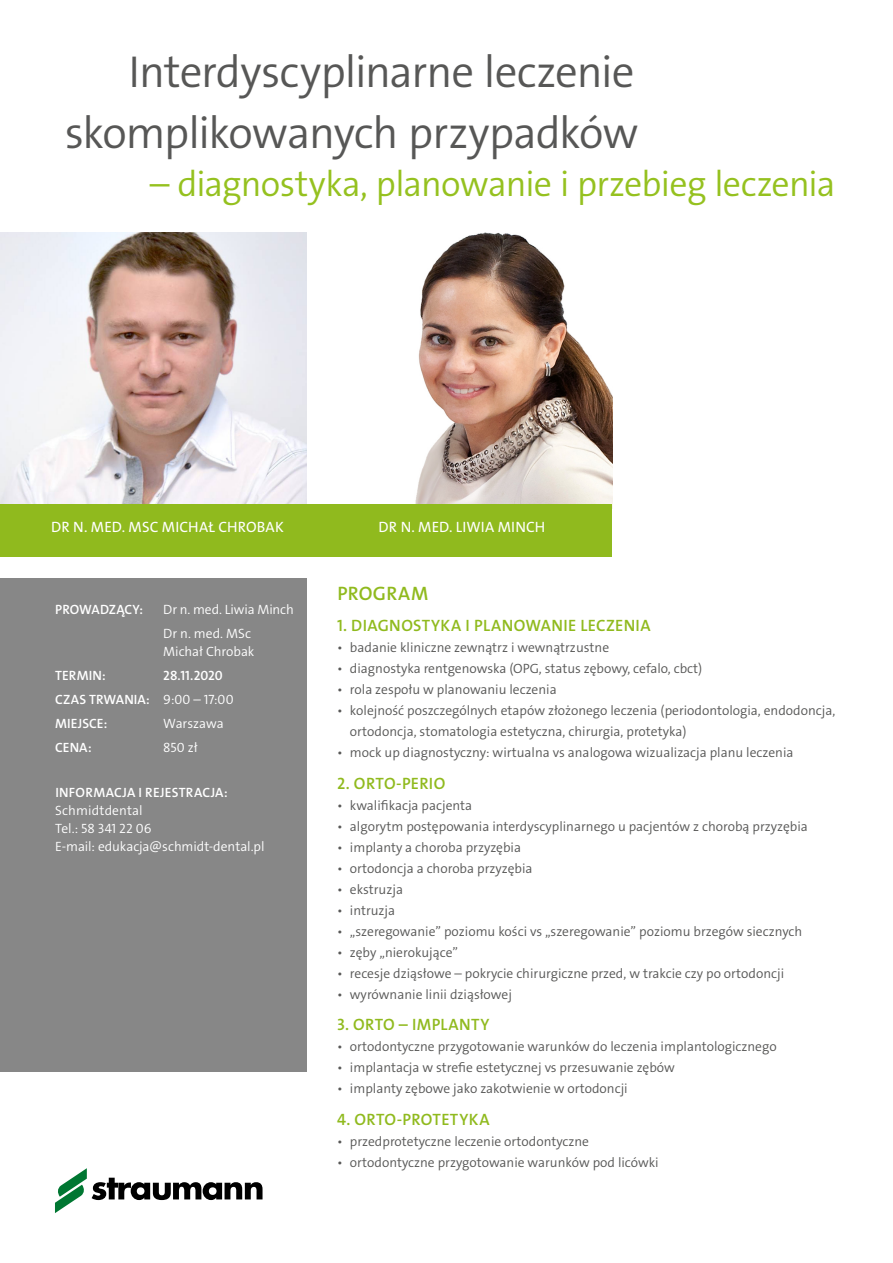
<style>
.page{position:relative;width:893px;height:1263px;background:#fff}
.page>*{position:absolute;margin:0;border:0;box-sizing:border-box;transform-origin:0 0}
.t1{font:45px/60.4px "The Sans LP4 Se Lig";letter-spacing:-.025em;color:#575756;text-align:right}
.t2{font:36px "The Sans LP4 Se Lig";letter-spacing:-.02em;color:#95c11f}
.t3{font:19.5px "The Sans LP6 Se Bld";letter-spacing:.02em;color:#90ba1e}
.t4{font:16.5px "The Sans LP6 Se Bld";letter-spacing:.02em;color:#90ba1e}
.t5{font:15px "The Sans LP5 Plain";letter-spacing:.01em;color:#fff}
.t6{font:13.5px/21px "The Sans LP4 Se Lig";color:#575756}
.t7{font:13.5px/18px "The Sans LP4 Se Lig";color:#fff}
.t8{font:13.5px/24px "The Sans LP6 Se Bld";letter-spacing:.005em;color:#fff}
.s1{font-family:"The Sans LP4 Se Lig"}
</style>
<div class="page">
<img style="left:0;top:232px;width:306px;height:272px">
<img style="left:415px;top:232px;width:197px;height:272px">
<div style="left:0;top:579px;width:306px;height:493px;background:#878787"></div>
<div style="left:0;top:504px;width:306px;height:52px;background:#90ba1e"></div>
<div style="left:293px;top:504px;width:319px;height:52px;background:#90ba1e"></div>
<svg style="left:55px;top:1168px;width:208px;height:45px"></svg>
<h1 class="t1" style="left:65px;top:42px;width:575px">Interdyscyplinarne leczenie skomplikowanych przypadków</h1>
<h2 class="t2" style="left:150px;top:161px;width:687px">– diagnostyka, planowanie i przebieg leczenia</h2>
<p class="t5" style="left:51px;top:517px;width:234px">DR N. MED. MSC MICHAŁ CHROBAK</p>
<p class="t5" style="left:379px;top:517px;width:168px">DR N. MED. LIWIA MINCH</p>
<p class="t8" style="left:55px;top:598px;width:89px">PROWADZĄCY:</p>
<p class="t7" style="left:163px;top:598px;width:132px;line-height:24px">Dr n. med. Liwia Minch<br>Dr n. med. MSc</p>
<p class="t7" style="left:163px;top:643px;width:93px">Michał Chrobak</p>
<p class="t8" style="left:55px;top:664px;width:52px">TERMIN:</p>
<p class="t8" style="left:55px;top:664px;width:180px;text-indent:108px">28.11.2020<br>CZAS TRWANIA: <span class="s1">9:00 – 17:00<br></span>MIEJSCE:</p>
<p class="t7" style="left:163px;top:715px;width:62px">Warszawa</p>
<p class="t8" style="left:55px;top:736px;width:38px">CENA:</p>
<p class="t7" style="left:163px;top:739px;width:36px">850 zł</p>
<p class="t8" style="left:55px;top:781px;width:174px">INFORMACJA I REJESTRACJA:</p>
<p class="t7" style="left:55px;top:802px;width:211px">Schmidtdental<br>Tel.: 58 341 22 06<br>E-mail: edukacja@schmidt-dental.pl</p>
<h3 class="t3" style="left:337px;top:580px;width:93px">PROGRAM</h3>
<p class="t4" style="left:337px;top:615px;width:315px">1. DIAGNOSTYKA I PLANOWANIE LECZENIA</p>
<p class="t6" style="left:337px;top:637px;width:273px">• badanie kliniczne zewnątrz i wewnątrzustne</p>
<p class="t6" style="left:337px;top:658px;width:367px">• diagnostyka rentgenowska (OPG, status zębowy, cefalo, cbct)</p>
<p class="t6" style="left:337px;top:679px;width:221px">• rola zespołu w planowaniu leczenia</p>
<p class="t6" style="left:350px;top:700px;width:487px;text-indent:-13px">• kolejność poszczególnych etapów złożonego leczenia (periodontologia, endodoncja, ortodoncja, stomatologia estetyczna, chirurgia, protetyka)</p>
<p class="t6" style="left:337px;top:742px;width:458px">• mock up diagnostyczny: wirtualna vs analogowa wizualizacja planu leczenia</p>
<p class="t4" style="left:337px;top:772px;width:110px">2. ORTO-PERIO</p>
<p class="t6" style="left:337px;top:795px;width:136px">• kwalifikacja pacjenta</p>
<p class="t6" style="left:337px;top:816px;width:472px">• algorytm postępowania interdyscyplinarnego u pacjentów z chorobą przyzębia</p>
<p class="t6" style="left:337px;top:837px;width:185px">• implanty a choroba przyzębia</p>
<p class="t6" style="left:337px;top:858px;width:197px">• ortodoncja a choroba przyzębia</p>
<p class="t6" style="left:337px;top:879px;width:67px">• ekstruzja</p>
<p class="t6" style="left:337px;top:900px;width:60px">• intruzja</p>
<p class="t6" style="left:337px;top:921px;width:466px">• „szeregowanie” poziomu kości vs „szeregowanie” poziomu brzegów siecznych</p>
<p class="t6" style="left:337px;top:942px;width:122px">• zęby „nierokujące”</p>
<p class="t6" style="left:337px;top:963px;width:448px">• recesje dziąsłowe – pokrycie chirurgiczne przed, w trakcie czy po ortodoncji</p>
<p class="t6" style="left:337px;top:984px;width:176px">• wyrównanie linii dziąsłowej</p>
<p class="t4" style="left:337px;top:1014px;width:154px">3. ORTO – IMPLANTY</p>
<p class="t6" style="left:337px;top:1036px;width:441px">• ortodontyczne przygotowanie warunków do leczenia implantologicznego</p>
<p class="t6" style="left:337px;top:1057px;width:339px">• implantacja w strefie estetycznej vs przesuwanie zębów</p>
<p class="t6" style="left:337px;top:1078px;width:292px">• implanty zębowe jako zakotwienie w ortodoncji</p>
<p class="t4" style="left:337px;top:1108px;width:154px">4. ORTO-PROTETYKA</p>
<p class="t6" style="left:337px;top:1131px;width:253px">• przedprotetyczne leczenie ortodontyczne</p>
<p class="t6" style="left:337px;top:1152px;width:323px">• ortodontyczne przygotowanie warunków pod licówki</p>
</div>
